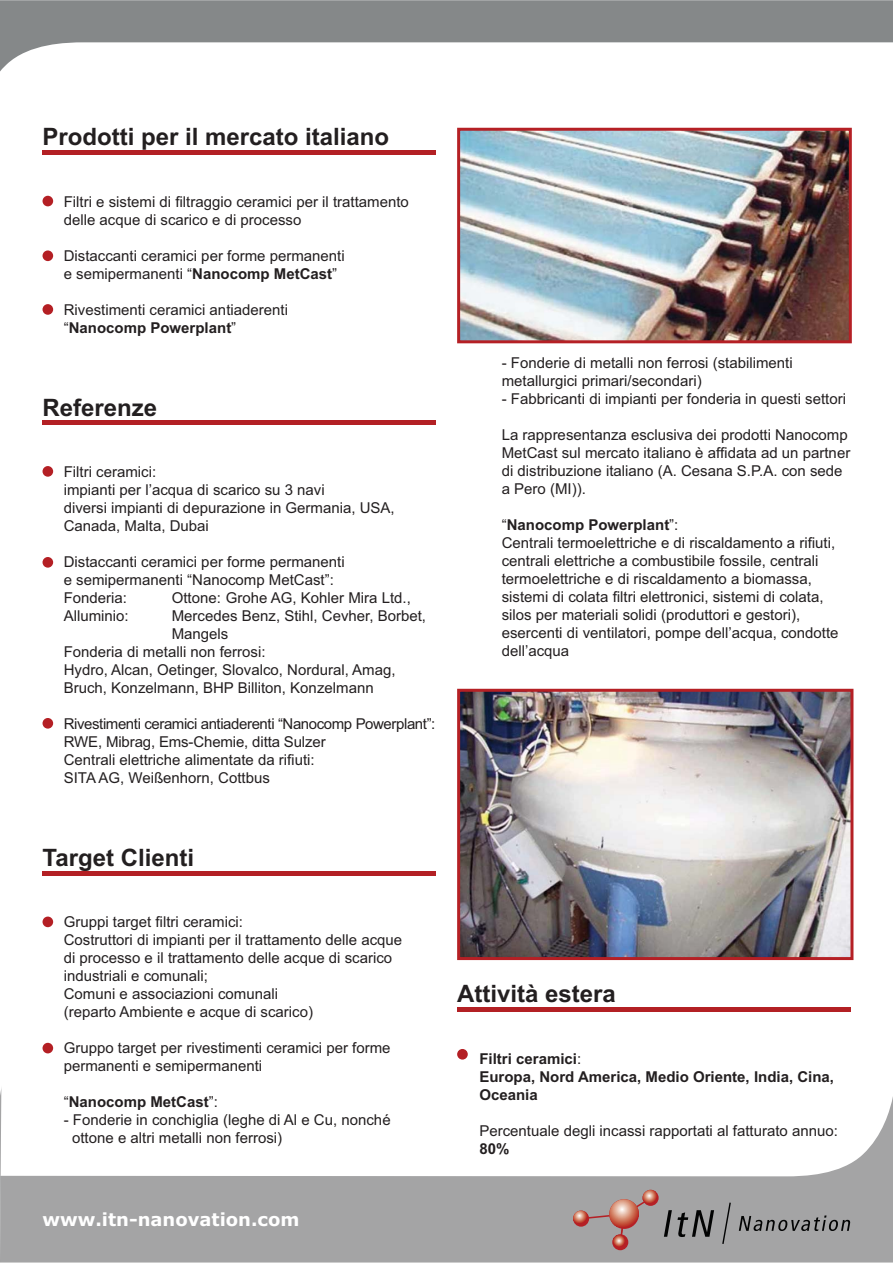
<style>
.page{position:relative;width:893px;height:1263px;background:#fff}
.page>*{position:absolute;margin:0;border:0;box-sizing:border-box;transform-origin:0 0}
.t1{font:700 24px "Arial";color:#231f20}
.t2{font:700 18px "Verdana";color:#fff}
.t3{font:15px/18px "Arial";color:#231f20}
.t4{font:700 15px/18px "Arial";color:#231f20}
.s1{font-weight:700}
.s2{font-weight:400}
</style>
<div class="page">
<svg style="left:0;top:0;width:892px;height:72px;fill:#858889"></svg>
<svg style="left:1px;top:1096px;width:891px;height:167px;fill:#ababac"></svg>
<svg style="left:0;top:1091px;width:1px;height:172px"></svg>
<svg style="left:664px;top:1210px;width:50px;height:27px"></svg>
<svg style="left:722px;top:1203px;width:8px;height:41px"></svg>
<svg style="left:738px;top:1216px;width:112px;height:15px;background:#79797a"></svg>
<div style="left:581px;top:1197px;width:70px;height:46px;background:#a4a4a5"></div>
<svg style="left:609px;top:1199px;width:30px;height:30px"></svg>
<svg style="left:642px;top:1190px;width:16px;height:16px"></svg>
<svg style="left:573px;top:1211px;width:16px;height:16px"></svg>
<svg style="left:612px;top:1234px;width:16px;height:16px"></svg>
<hr style="left:43px;top:150px;width:393px;height:4px;background:#b32024">
<div style="left:43px;top:420px;width:393px;height:5px;background:#b32024"></div>
<hr style="left:457px;top:1007px;width:393px;height:4px;background:#b32024">
<hr style="left:43px;top:871px;width:393px;height:4px;background:#b32024">
<div style="left:43px;top:196px;width:10px;height:10px;background:#b41f24;border-radius:50%"></div>
<div style="left:43px;top:466px;width:10px;height:11px;background:#b41f24;border-radius:50%"></div>
<div style="left:457px;top:1049px;width:11px;height:11px;background:#b41f24;border-radius:50%"></div>
<div style="left:43px;top:917px;width:10px;height:10px;background:#b41f24;border-radius:50%"></div>
<div style="left:43px;top:250px;width:10px;height:11px;background:#b41f24;border-radius:50%"></div>
<div style="left:43px;top:557px;width:10px;height:11px;background:#b41f24;border-radius:50%"></div>
<div style="left:43px;top:1043px;width:10px;height:10px;background:#b41f24;border-radius:50%"></div>
<div style="left:43px;top:304px;width:10px;height:11px;background:#b41f24;border-radius:50%"></div>
<div style="left:43px;top:718px;width:10px;height:11px;background:#b41f24;border-radius:50%"></div>
<img style="left:461px;top:132px;width:386px;height:207px">
<div style="left:457px;top:128px;width:394px;height:215px;border:3px solid #b52025"></div>
<img style="left:461px;top:693px;width:388px;height:263px">
<div style="left:457px;top:689px;width:396px;height:271px;border:3px solid #b52025"></div>
<h1 class="t1" style="left:43px;top:128px;width:348px">Prodotti per il mercato italiano</h1>
<p class="t3" style="left:64px;top:194px;width:346px">Filtri e sistemi di filtraggio ceramici per il trattamento delle acque di scarico e di processo</p>
<p class="t3" style="left:64px;top:248px;width:282px">Distaccanti ceramici per forme permanenti e semipermanenti “<span class="s1">Nanocomp MetCast</span>”</p>
<p class="t3" style="left:64px;top:302px;width:226px">Rivestimenti ceramici antiaderenti “<span class="s1">Nanocomp Powerplant</span>”</p>
<h1 class="t1" style="left:43px;top:398px;width:116px">Referenze</h1>
<p class="t3" style="left:64px;top:464px;width:332px">Filtri ceramici:<br>impianti per l’acqua di scarico su 3 navi<br>diversi impianti di depurazione in Germania, USA,<br>Canada, Malta, Dubai</p>
<p class="t3" style="left:64px;top:554px;width:282px">Distaccanti ceramici per forme permanenti e semipermanenti “Nanocomp MetCast”:<br>Fonderia:</p>
<p class="t3" style="left:172px;top:590px;width:240px">Ottone: Grohe AG, Kohler Mira Ltd.,</p>
<p class="t3" style="left:64px;top:608px;width:66px">Alluminio:</p>
<p class="t3" style="left:172px;top:608px;width:256px">Mercedes Benz, Stihl, Cevher, Borbet,</p>
<p class="t3" style="left:172px;top:626px;width:58px">Mangels</p>
<p class="t3" style="left:64px;top:644px;width:203px">Fonderia di metalli non ferrosi:</p>
<p class="t3" style="left:64px;top:662px;width:333px">Hydro, Alcan, Oetinger, Slovalco, Nordural, Amag,</p>
<p class="t3" style="left:64px;top:680px;width:311px">Bruch, Konzelmann, BHP Billiton, Konzelmann</p>
<p class="t3" style="left:64px;top:716px;width:373px">Rivestimenti ceramici antiaderenti “Nanocomp Powerplant”:<br>RWE, Mibrag, Ems-Chemie, ditta Sulzer<br>Centrali elettriche alimentate da rifiuti:<br>SITA AG, Weißenhorn, Cottbus</p>
<p class="t3" style="left:502px;top:355px;width:292px">- Fonderie di metalli non ferrosi (stabilimenti metallurgici primari/secondari)</p>
<p class="t3" style="left:502px;top:391px;width:346px">- Fabbricanti di impianti per fonderia in questi settori</p>
<p class="t3" style="left:502px;top:427px;width:350px">La rappresentanza esclusiva dei prodotti Nanocomp MetCast sul mercato italiano è affidata ad un partner di distribuzione italiano (A. Cesana S.P.A. con sede a Pero (MI)).</p>
<p class="t3" style="left:502px;top:517px;width:338px">“<span class="s1">Nanocomp Powerplant</span>”:<br>Centrali termoelettriche e di riscaldamento a rifiuti, centrali elettriche a combustibile fossile, centrali termoelettriche e di riscaldamento a biomassa, sistemi di colata filtri elettronici, sistemi di colata, silos per materiali solidi (produttori e gestori), esercenti di ventilatori, pompe dell’acqua, condotte dell’acqua</p>
<h1 class="t1" style="left:43px;top:849px;width:153px">Target Clienti</h1>
<p class="t3" style="left:64px;top:915px;width:340px">Gruppi target filtri ceramici:<br>Costruttori di impianti per il trattamento delle acque di processo e il trattamento delle acque di scarico industriali e comunali;<br>Comuni e associazioni comunali<br>(reparto Ambiente e acque di scarico)</p>
<p class="t3" style="left:64px;top:1041px;width:328px">Gruppo target per rivestimenti ceramici per forme permanenti e semipermanenti</p>
<p class="t4" style="left:64px;top:1095px;width:156px"><span class="s2">“</span>Nanocomp MetCast<span class="s2">”:</span></p>
<p class="t3" style="left:72px;top:1113px;width:320px;text-indent:-8px">- Fonderie in conchiglia (leghe di Al e Cu, nonché ottone e altri metalli non ferrosi)</p>
<p class="t2" style="left:43px;top:1209px;width:258px">www.itn-nanovation.com</p>
<h1 class="t1" style="left:457px;top:985px;width:160px">Attività estera</h1>
<p class="t4" style="left:479px;top:1051px;width:356px">Filtri ceramici<span class="s2">:<br></span>Europa, Nord America, Medio Oriente, India, Cina,<br>Oceania</p>
<p class="t3" style="left:479px;top:1123px;width:360px">Percentuale degli incassi rapportati al fatturato annuo:</p>
<p class="t4" style="left:479px;top:1141px;width:32px">80%</p>
</div>
